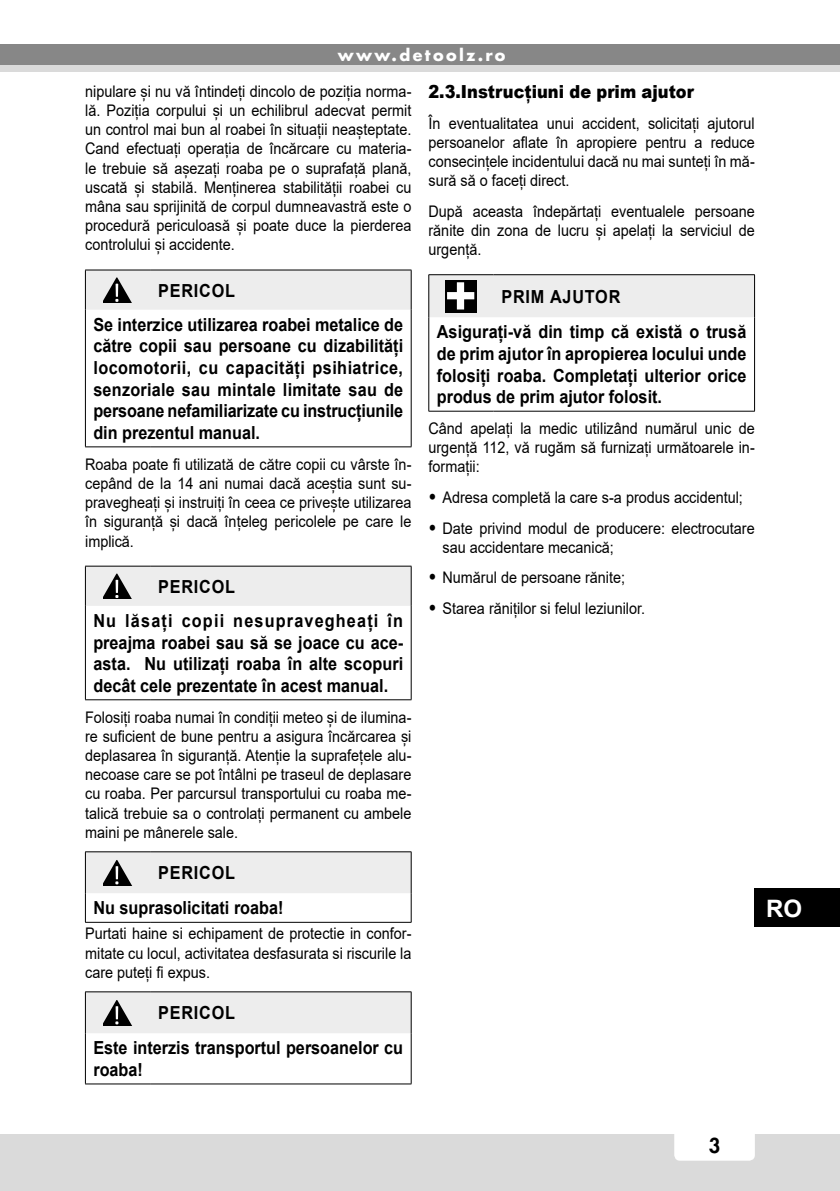
<style>
.page{position:relative;width:840px;height:1191px;background:#fff}
.page>*{position:absolute;margin:0;border:0;box-sizing:border-box;transform-origin:0 0}
.t1{font:700 24px "Arial";color:#fff}
.t2{font:800 20px "Futura";color:#000}
.t3{font:700 18px/21.6px "Arial";color:#000;scale:.9 1}
.t4{font:700 18px/34.2px "Arial";letter-spacing:.07em;color:#000;scale:.9 1}
.t5{font:900 18px "Arial";color:#000;scale:.9 1}
.t6{font:16px/19.2px "Arial";color:#000;text-align:justify;scale:.9 1}
.t7{font:700 16px "Futura";letter-spacing:.15em;color:#fff}
.s1{font-weight:900;font-size:18px}
</style>
<div class="page">
<div style="left:0;top:1134px;width:839px;height:57px;background:#dadada"></div>
<div style="left:674px;top:1120px;width:80px;height:40px;background:#fff;border-radius:6px"></div>
<div style="left:0;top:44px;width:839px;height:24px;background:#878787"></div>
<div style="left:0;top:65px;width:839px;height:6px;background:#dadada"></div>
<div style="left:754px;top:888px;width:85px;height:39px;background:#000"></div>
<hr style="left:410px;top:310px;width:1px;height:136px;background:#000">
<hr style="left:85px;top:310px;width:1px;height:136px;background:#000">
<hr style="left:85px;top:446px;width:65px;height:1px;background:#000">
<hr style="left:150px;top:446px;width:261px;height:1px;background:#000">
<div style="left:85px;top:270px;width:326px;height:40px;background:#ededed"></div>
<hr style="left:410px;top:606px;width:1px;height:93px;background:#000">
<hr style="left:85px;top:606px;width:1px;height:93px;background:#000">
<hr style="left:85px;top:699px;width:65px;height:1px;background:#000">
<hr style="left:150px;top:699px;width:261px;height:1px;background:#000">
<div style="left:85px;top:566px;width:326px;height:40px;background:#ededed"></div>
<hr style="left:85px;top:851px;width:65px;height:1px;background:#000">
<hr style="left:150px;top:851px;width:261px;height:1px;background:#000">
<hr style="left:85px;top:922px;width:65px;height:1px;background:#000">
<hr style="left:150px;top:922px;width:261px;height:1px;background:#000">
<svg style="left:85px;top:852px;width:326px;height:70px"></svg>
<hr style="left:410px;top:1033px;width:1px;height:50px;background:#000">
<hr style="left:85px;top:1033px;width:1px;height:50px;background:#000">
<hr style="left:85px;top:1083px;width:65px;height:1px;background:#000">
<hr style="left:150px;top:1083px;width:261px;height:1px;background:#000">
<svg style="left:85px;top:991px;width:326px;height:42px;background:#e0e0e0"></svg>
<hr style="left:753px;top:317px;width:1px;height:94px;background:#000">
<hr style="left:428px;top:274px;width:65px;height:1px;background:#000">
<hr style="left:493px;top:274px;width:261px;height:1px;background:#000">
<hr style="left:428px;top:317px;width:1px;height:94px;background:#000">
<hr style="left:428px;top:411px;width:65px;height:1px;background:#000">
<hr style="left:493px;top:411px;width:261px;height:1px;background:#000">
<svg style="left:428px;top:275px;width:326px;height:42px;background:#dfdfdf"></svg>
<p class="t7" style="left:338px;top:44px;width:169px">www.detoolz.ro</p>
<p class="t6" style="left:85px;top:81px;width:364px">nipulare și nu vă întindeți dincolo de poziția norma&shy;lă. Poziția corpului și un echilibrul adecvat permit un control mai bun al roabei în situații neașteptate.<br>Cand efectuați operația de încărcare cu materia&shy;le trebuie să așezați roaba pe o suprafață plană, uscată și stabilă. Menținerea stabilității roabei cu mâna sau sprijinită de corpul dumneavastră este o procedură periculoasă și poate duce la pierderea controlului și accidente.</p>
<p class="t3" style="left:93px;top:273px;width:345px;line-height:34.2px;text-indent:65px">PERICOL<br>Se interzice utilizarea roabei metalice de</p>
<p class="t3" style="left:93px;top:335px;width:345px;text-align:justify">către copii sau persoane cu dizabilități locomotorii, cu capacități psihiatrice, senzoriale sau mintale limitate sau de persoane nefamiliarizate cu instrucțiunile din prezentul manual.</p>
<p class="t6" style="left:85px;top:454px;width:364px">Roaba poate fi utilizată de către copii cu vârste în&shy;cepând de la 14 ani numai dacă aceștia sunt su&shy;pravegheați și instruiți în ceea ce privește utilizarea în siguranță și dacă înțeleg pericolele pe care le implică.</p>
<p class="t4" style="left:93px;top:569px;width:345px;text-indent:65px">PERICOL<br>Nu lăsați copii nesupravegheați în</p>
<p class="t3" style="left:93px;top:631px;width:345px;text-align:justify">preajma roabei sau să se joace cu ace&shy;asta. Nu utilizați roaba în alte scopuri decât cele prezentate în acest manual.</p>
<p class="t6" style="left:85px;top:707px;width:364px">Folosiți roaba numai în condiții meteo și de ilumina&shy;re suficient de bune pentru a asigura încărcarea și deplasarea în siguranță. Atenție la suprafețele alu&shy;necoase care se pot întâlni pe traseul de deplasare cu roaba. Per parcursul transportului cu roaba me&shy;talică trebuie sa o controlați permanent cu ambele maini pe mânerele sale.</p>
<p class="t3" style="left:93px;top:855px;width:213px;line-height:35.2px;text-indent:65px">PERICOL<br>Nu suprasolicitati roaba!</p>
<p class="t6" style="left:85px;top:924px;width:364px">Purtati haine si echipament de protectie in confor&shy;mitate cu locul, activitatea desfasurata si riscurile la care puteți fi expus.</p>
<p class="t3" style="left:93px;top:995px;width:345px;line-height:35.2px;text-indent:65px">PERICOL<br>Este interzis transportul persoanelor cu</p>
<p class="t3" style="left:93px;top:1059px;width:57px">roaba!</p>
<p class="t5" style="left:428px;top:78px;width:296px">2.3.Instrucțiuni de prim ajutor</p>
<p class="t6" style="left:428px;top:113px;width:364px">În eventualitatea unui accident, solicitați ajutorul persoanelor aflate în apropiere pentru a reduce consecințele incidentului dacă nu mai sunteți în mă&shy;sură să o faceți direct.</p>
<p class="t6" style="left:428px;top:201px;width:364px">După aceasta îndepărtați eventualele persoane rănite din zona de lucru și apelați la serviciul de urgență.</p>
<p class="t3" style="left:436px;top:279px;width:345px;line-height:35.6px;text-indent:65px">PRIM AJUTOR<br>Asigurați-vă din timp că există o trusă</p>
<p class="t3" style="left:436px;top:343px;width:345px;text-align:justify">de prim ajutor în apropierea locului unde folosiți roaba. Completați ulterior orice produs de prim ajutor folosit.</p>
<p class="t6" style="left:428px;top:419px;width:364px">Când apelați la medic utilizând numărul unic de urgență 112, vă rugăm să furnizați următoarele in&shy;formații:</p>
<p class="t6" style="left:428px;top:487px;width:351px"><span class="s1">•</span> Adresa completă la care s-a produs accidentul;</p>
<p class="t6" style="left:442px;top:518px;width:348px;text-indent:-14px"><span class="s1">•</span> Date privind modul de producere: electrocutare sau accidentare mecanică;</p>
<p class="t6" style="left:428px;top:568px;width:220px"><span class="s1">•</span> Numărul de persoane rănite;</p>
<p class="t6" style="left:428px;top:598px;width:242px"><span class="s1">•</span> Starea răniților si felul leziunilor.</p>
<h1 class="t1" style="left:765px;top:891px;width:37px">RO</h1>
<p class="t2" style="left:708px;top:1132px;width:13px">3</p>
</div>
